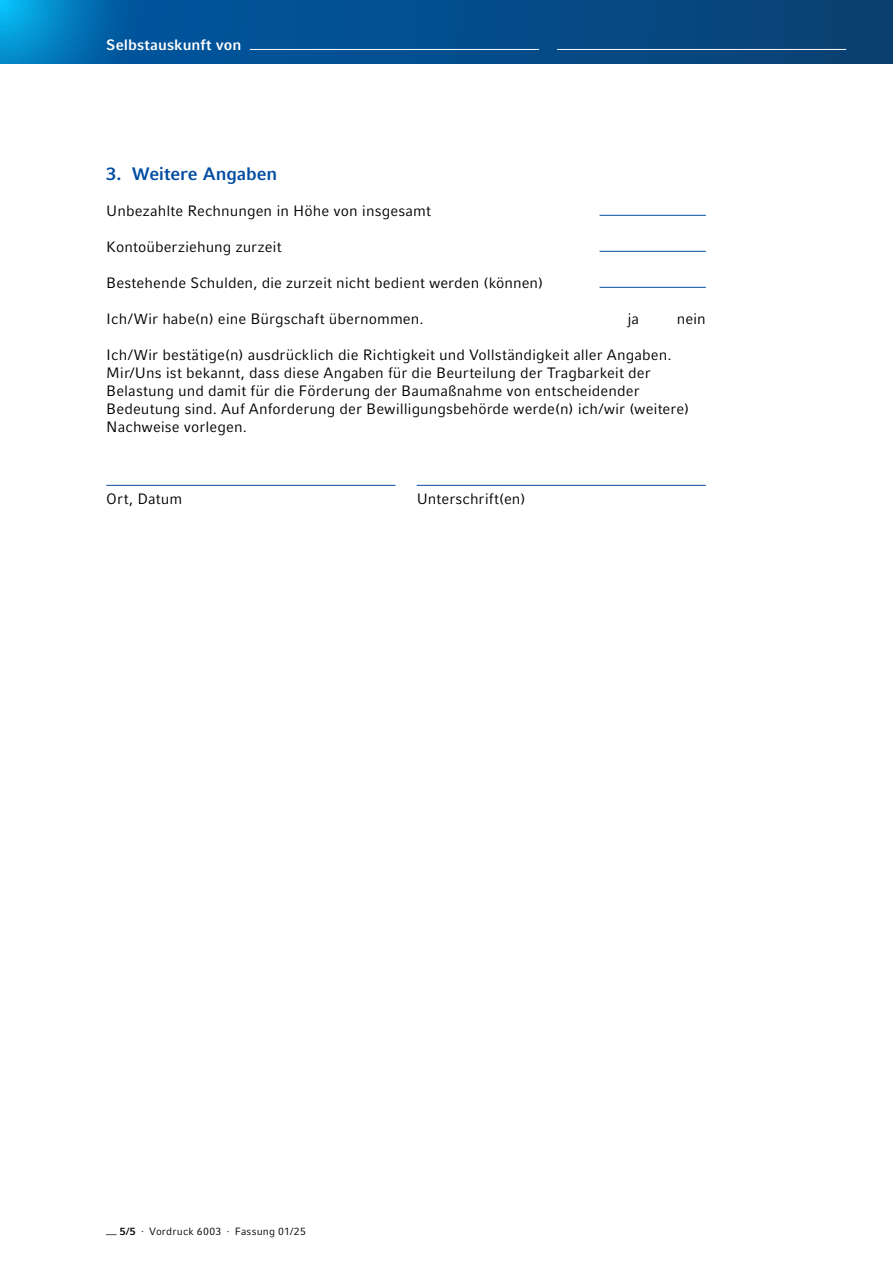
<style>
.page{position:relative;width:893px;height:1263px;background:#fff}
.page>*{position:absolute;margin:0;border:0;box-sizing:border-box;transform-origin:0 0}
.L_Zahl_L_Zahl_E1{font:700 18px "Compatil Fact LT Pro";letter-spacing:-.01em;color:#024da1}
.G_G_2LZ{font:15px/18px "Compatil Fact LT Pro";letter-spacing:.005em;color:#000}
.G_G_LZ{font:15px "Compatil Fact LT Pro";letter-spacing:.005em;color:#000}
.t1{font:700 15px "Compatil Fact LT Pro";letter-spacing:.005em;color:#fff}
.t2{font:10.5px "Compatil Fact LT Pro";letter-spacing:.02em;color:#000}
.s1{font-weight:700}
</style>
<div class="page">
<svg style="left:0;top:0;width:893px;height:64px;background:#045290"></svg>
<hr style="left:250px;top:49px;width:289px;height:1px;background:#fff">
<hr style="left:557px;top:49px;width:289px;height:1px;background:#fff">
<hr style="left:600px;top:215px;width:106px;height:1px;background:#024da1">
<hr style="left:600px;top:251px;width:106px;height:1px;background:#024da1">
<hr style="left:600px;top:287px;width:106px;height:1px;background:#024da1">
<hr style="left:106px;top:485px;width:289px;height:1px;background:#024da1">
<hr style="left:417px;top:485px;width:289px;height:1px;background:#024da1">
<p class="t1" style="left:106px;top:36px;width:137px">Selbstauskunft von</p>
<h2 class="L_Zahl_L_Zahl_E1" style="left:106px;top:163px;width:173px">3. Weitere Angaben</h2>
<p class="G_G_LZ" style="left:106px;top:202px;width:326px">Unbezahlte Rechnungen in Höhe von insgesamt</p>
<p class="G_G_LZ" style="left:106px;top:238px;width:177px">Kontoüberziehung zurzeit</p>
<p class="G_G_LZ" style="left:106px;top:274px;width:438px">Bestehende Schulden, die zurzeit nicht bedient werden (können)</p>
<p class="G_G_LZ" style="left:106px;top:310px;width:319px">Ich/Wir habe(n) eine Bürgschaft übernommen.</p>
<p class="G_G_LZ" style="left:627px;top:310px;width:13px">ja</p>
<p class="G_G_LZ" style="left:677px;top:310px;width:31px">nein</p>
<p class="G_G_2LZ" style="left:106px;top:345px;width:584px">Ich/Wir bestätige(n) ausdrücklich die Richtigkeit und Vollständigkeit aller Angaben.<br>Mir/Uns ist bekannt, dass diese Angaben für die Beurteilung der Tragbarkeit der Belastung und damit für die Förderung der Baumaßnahme von entscheidender Bedeutung sind. Auf Anforderung der Bewilligungsbehörde werde(n) ich/wir (weitere)<br>Nachweise vorlegen.</p>
<p class="G_G_LZ" style="left:106px;top:490px;width:77px">Ort, Datum</p>
<p class="G_G_LZ" style="left:417px;top:490px;width:110px">Unterschrift(en)</p>
<p class="t2" style="left:106px;top:1225px;width:201px">— <span class="s1">5/5</span> · Vordruck 6003 · Fassung 01/25</p>
</div>
